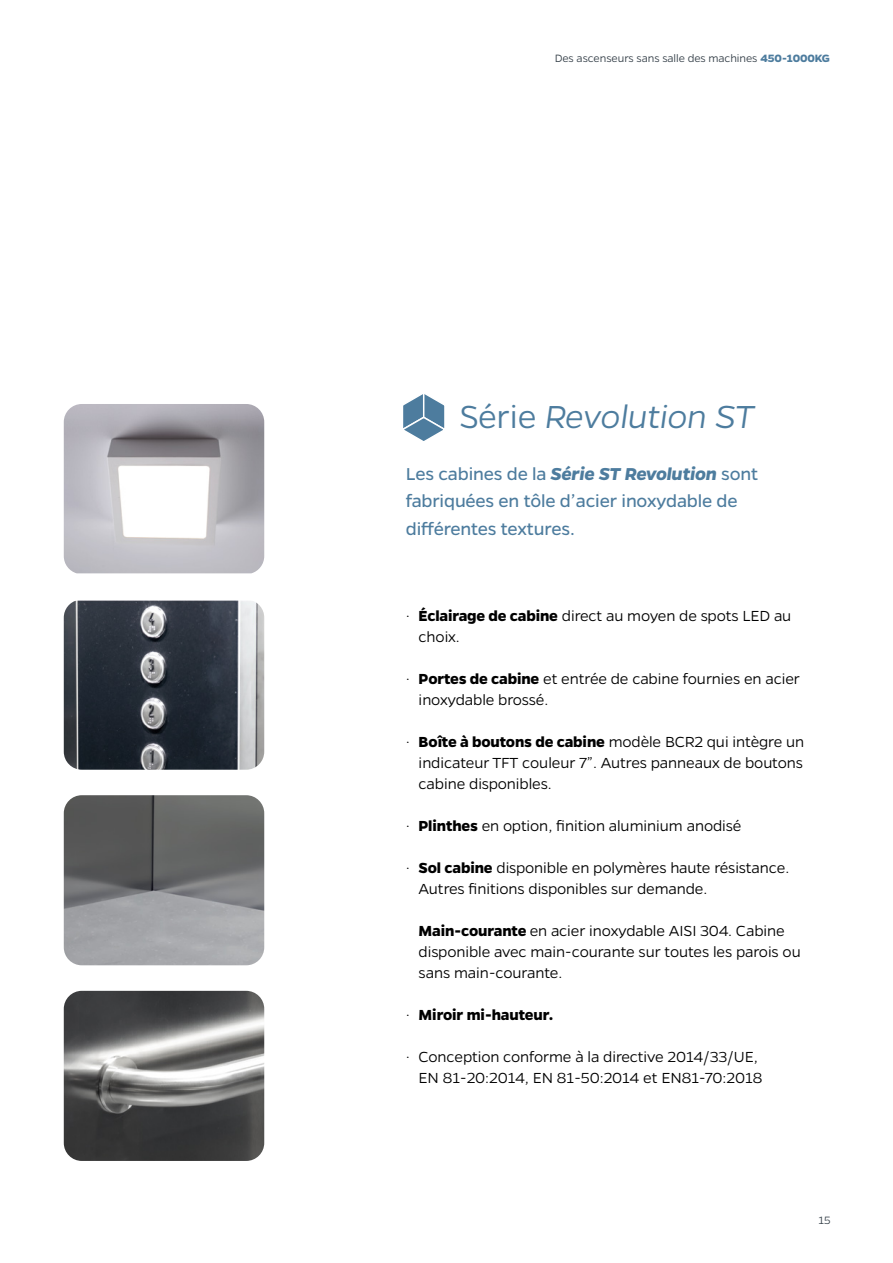
<style>
.page{position:relative;width:893px;height:1263px;background:#fff}
.page>*{position:absolute;margin:0;border:0;box-sizing:border-box;transform-origin:0 0}
.t1{font:italic 300 36px "Gentona";letter-spacing:-.01em;color:#4d7c9e}
.t2{font:19.5px/27px "Gentona";letter-spacing:-.01em;color:#4d7c9e}
.t3{font:300 16.5px/21px "Gentona";letter-spacing:-.01em;color:#000}
.t4{font:700 16.5px "Gentona";letter-spacing:-.01em;color:#000}
.t5{font:300 12px "Gentona";letter-spacing:-.01em;color:#333e47}
.s1{font-weight:700;color:#4d7c9e}
.s2{font-style:normal}
.s3{font-weight:700;font-style:italic}
.s4{font-weight:700}
.s5{font-weight:300}
</style>
<div class="page">
<svg style="left:403px;top:394px;width:42px;height:47px"></svg>
<img style="left:64px;top:404px;width:200px;height:169px">
<img style="left:64px;top:600px;width:200px;height:170px">
<img style="left:64px;top:795px;width:200px;height:170px">
<img style="left:64px;top:991px;width:200px;height:170px">
<p class="t5" style="left:555px;top:52px;width:277px">Des ascenseurs sans salle des machines <span class="s1">450-1000KG</span></p>
<h1 class="t1" style="left:459px;top:396px;width:296px"><span class="s2">Série</span> Revolution ST</h1>
<p class="t2" style="left:406px;top:461px;width:354px">Les cabines de la <span class="s3">Série ST Revolution</span> sont fabriquées en tôle d’acier inoxydable de différentes textures.</p>
<p class="t3" style="left:419px;top:605px;width:374px;text-indent:-13px">· <span class="s4">Éclairage de cabine</span> direct au moyen de spots LED au choix.</p>
<p class="t3" style="left:419px;top:668px;width:383px;text-indent:-13px">· <span class="s4">Portes de cabine</span> et entrée de cabine fournies en acier inoxydable brossé.</p>
<p class="t3" style="left:419px;top:731px;width:387px;text-align:justify;text-indent:-13px">· <span class="s4">Boîte à boutons de cabine</span> modèle BCR2 qui intègre un indicateur TFT couleur 7”. Autres panneaux de boutons cabine disponibles.</p>
<p class="t3" style="left:406px;top:815px;width:337px">· <span class="s4">Plinthes</span> en option, finition aluminium anodisé</p>
<p class="t3" style="left:419px;top:857px;width:372px;text-indent:-13px">· <span class="s4">Sol cabine</span> disponible en polymères haute résistance.<br>Autres finitions disponibles sur demande.</p>
<p class="t3" style="left:419px;top:920px;width:384px"><span class="s4">Main-courante</span> en acier inoxydable AISI 304. Cabine disponible avec main-courante sur toutes les parois ou sans main-courante.</p>
<p class="t4" style="left:406px;top:1005px;width:149px"><span class="s5">·</span> Miroir mi-hauteur.</p>
<p class="t3" style="left:406px;top:1046px;width:358px;text-align:right">· Conception conforme à la directive 2014/33/UE,<br>EN 81-20:2014, EN 81-50:2014 et EN81-70:2018</p>
<p class="t5" style="left:818px;top:1214px;width:14px">15</p>
</div>
